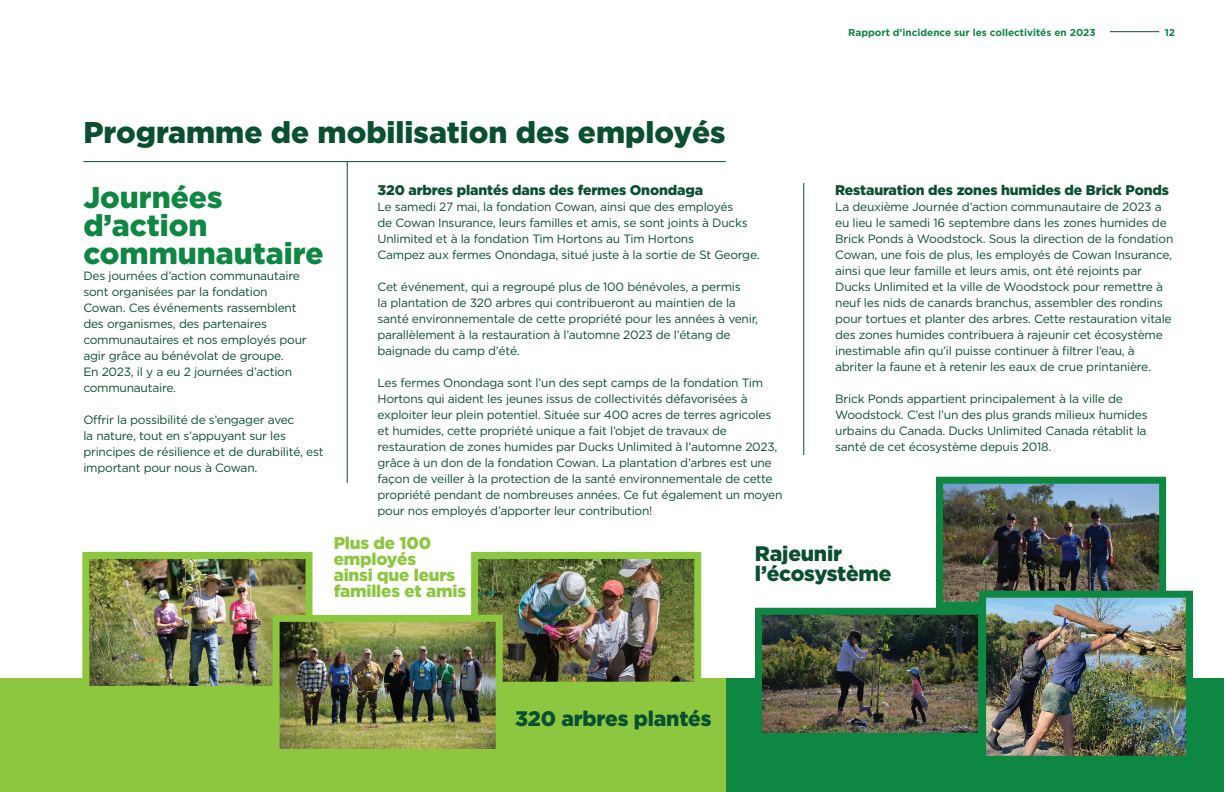
<style>
.page{position:relative;width:1224px;height:792px;background:#fff}
.page>*{position:absolute;margin:0;border:0;box-sizing:border-box;transform-origin:0 0}
.t1{font:900 30px "Gotham HTF";color:#09502f}
.t2{font:900 30px/28px "Gotham HTF";color:#0d8742}
.t3{font:900 21px/20px "Gotham HTF";letter-spacing:-.01em;color:#09502f}
.t4{font:900 17px/16px "Gotham HTF";letter-spacing:-.01em;color:#8dc63f}
.t5{font:900 14px "Gotham HTF";letter-spacing:-.01em;color:#09502f}
.t6{font:12px/16px "Gotham HTF";letter-spacing:-.02em;color:#09502f}
.t7{font:700 10px "Gotham HTF";color:#0d8742}
</style>
<div class="page">
<hr style="left:1110px;top:31px;width:49px;height:1px;background:#09502f">
<hr style="left:83px;top:161px;width:643px;height:1px;background:#09502f">
<hr style="left:804px;top:183px;width:1px;height:272px;background:#09502f">
<div style="left:720px;top:678px;width:504px;height:114px;background:#0d8742"></div>
<div style="left:0;top:678px;width:726px;height:114px;background:#8dc63f"></div>
<img style="left:90px;top:560px;width:214px;height:126px">
<div style="left:82px;top:552px;width:230px;height:146px;border:7px solid #8dc63f"></div>
<img style="left:479px;top:560px;width:214px;height:121px">
<div style="left:471px;top:552px;width:230px;height:137px;border:7px solid #8dc63f"></div>
<img style="left:281px;top:623px;width:214px;height:126px">
<div style="left:273px;top:615px;width:230px;height:146px;border:7px solid #8dc63f"></div>
<img style="left:763px;top:616px;width:214px;height:116px">
<div style="left:755px;top:608px;width:230px;height:132px;border:7px solid #0d8742"></div>
<img style="left:944px;top:485px;width:214px;height:116px">
<div style="left:936px;top:477px;width:230px;height:132px;border:7px solid #0d8742"></div>
<img style="left:987px;top:599px;width:198px;height:156px">
<div style="left:979px;top:591px;width:214px;height:172px;border:7px solid #0d8742"></div>
<hr style="left:347px;top:162px;width:1px;height:321px;background:#09502f">
<h1 class="t1" style="left:83px;top:115px;width:644px">Programme de mobilisation des employés</h1>
<p class="t5" style="left:378px;top:182px;width:327px">320 arbres plantés dans des fermes Onondaga</p>
<p class="t6" style="left:378px;top:198px;width:384px">Le samedi 27 mai, la fondation Cowan, ainsi que des employés<br>de Cowan Insurance, leurs familles et amis, se sont joints à Ducks Unlimited et à la fondation Tim Hortons au Tim Hortons<br>Campez aux fermes Onondaga, situé juste à la sortie de St George.</p>
<p class="t6" style="left:378px;top:278px;width:382px">Cet événement, qui a regroupé plus de 100 bénévoles, a permis<br>la plantation de 320 arbres qui contribueront au maintien de la santé environnementale de cette propriété pour les années à venir, parallèlement à la restauration à l’automne 2023 de l’étang de baignade du camp d’été.</p>
<p class="t6" style="left:378px;top:374px;width:406px">Les fermes Onondaga sont l’un des sept camps de la fondation Tim Hortons qui aident les jeunes issus de collectivités défavorisées à exploiter leur plein potentiel. Située sur 400 acres de terres agricoles et humides, cette propriété unique a fait l’objet de travaux de restauration de zones humides par Ducks Unlimited à l’automne 2023, grâce à un don de la fondation Cowan. La plantation d’arbres est une façon de veiller à la protection de la santé environnementale de cette propriété pendant de nombreuses années. Ce fut également un moyen pour nos employés d’apporter leur contribution!</p>
<h1 class="t2" style="left:83px;top:183px;width:242px">Journées d’action communautaire</h1>
<p class="t6" style="left:83px;top:268px;width:225px">Des journées d’action communautaire sont organisées par la fondation<br>Cowan. Ces événements rassemblent des organismes, des partenaires communautaires et nos employés pour agir grâce au bénévolat de groupe.<br>En 2023, il y a eu 2 journées d’action communautaire.</p>
<p class="t6" style="left:83px;top:412px;width:242px">Offrir la possibilité de s’engager avec<br>la nature, tout en s’appuyant sur les principes de résilience et de durabilité, est important pour nous à Cowan.</p>
<p class="t7" style="left:848px;top:26px;width:249px">Rapport d’incidence sur les collectivités en 2023</p>
<p class="t7" style="left:1165px;top:26px;width:12px">12</p>
<p class="t5" style="left:835px;top:182px;width:335px">Restauration des zones humides de Brick Ponds</p>
<p class="t6" style="left:835px;top:198px;width:340px">La deuxième Journée d’action communautaire de 2023 a eu lieu le samedi 16 septembre dans les zones humides de Brick Ponds à Woodstock. Sous la direction de la fondation Cowan, une fois de plus, les employés de Cowan Insurance, ainsi que leur famille et leurs amis, ont été rejoints par Ducks Unlimited et la ville de Woodstock pour remettre à neuf les nids de canards branchus, assembler des rondins pour tortues et planter des arbres. Cette restauration vitale des zones humides contribuera à rajeunir cet écosystème inestimable afin qu’il puisse continuer à filtrer l’eau, à abriter la faune et à retenir les eaux de crue printanière.</p>
<p class="t6" style="left:835px;top:390px;width:314px">Brick Ponds appartient principalement à la ville de Woodstock. C’est l’un des plus grands milieux humides urbains du Canada. Ducks Unlimited Canada rétablit la santé de cet écosystème depuis 2018.</p>
<h3 class="t4" style="left:334px;top:535px;width:134px">Plus de 100 employés<br>ainsi que leurs familles et amis</h3>
<h2 class="t3" style="left:755px;top:543px;width:138px">Rajeunir l’écosystème</h2>
<h2 class="t3" style="left:515px;top:708px;width:198px">320 arbres plantés</h2>
</div>
